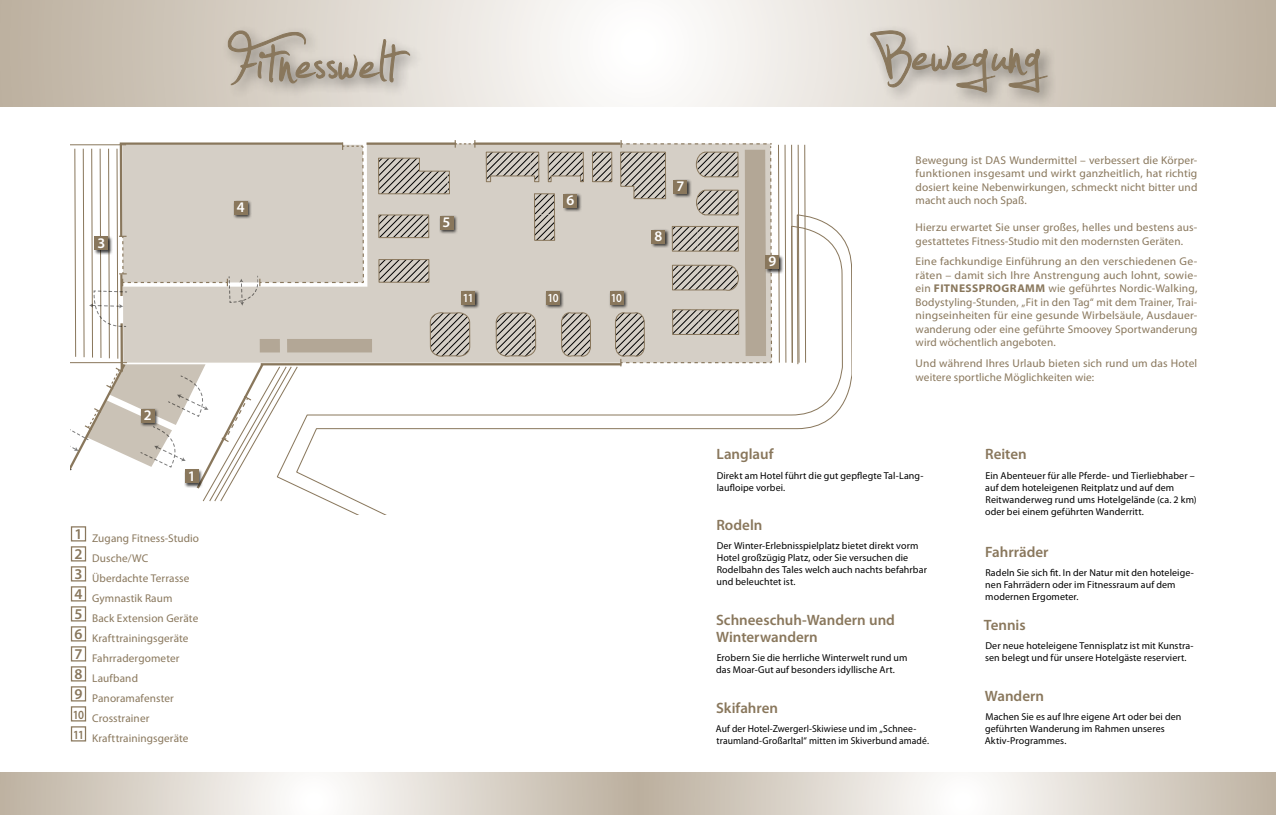
<style>
.page{position:relative;width:1276px;height:815px;background:#fff}
.page>*{position:absolute;margin:0;border:0;box-sizing:border-box;transform-origin:0 0}
.t1{font:600 15px/17.5px "Myriad Pro";color:#89775c}
.t2{font:600 14.75px "Myriad Pro";color:#fff}
.t3{font:600 12.25px "Myriad Pro";color:#fff;scale:.89 1}
.t4{font:11.25px/13.5px "Myriad Pro";letter-spacing:.01em;color:#89775c}
.t5{font:10px/12px "Myriad Pro";letter-spacing:.01em;color:#000}
.t6{font:10px/12px "Myriad Pro";letter-spacing:.01em;color:#000;scale:.96 1}
.s1{font-weight:700}
</style>
<div class="page">
<svg style="left:0;top:0;width:1276px;height:106px"></svg>
<svg style="left:638px;top:772px;width:638px;height:43px"></svg>
<svg style="left:0;top:772px;width:638px;height:43px"></svg>
<div style="left:222px;top:24px;width:203px;height:77px;background:#000;opacity:.5"></div>
<svg style="left:228px;top:31px;width:182px;height:54px;background:#beb6a9"></svg>
<div style="left:71px;top:526px;width:15px;height:15px;border:1px solid #89775c"></div>
<div style="left:71px;top:546px;width:15px;height:15px;border:1px solid #89775c"></div>
<div style="left:71px;top:566px;width:15px;height:15px;border:1px solid #89775c"></div>
<div style="left:71px;top:586px;width:15px;height:15px;border:1px solid #89775c"></div>
<div style="left:71px;top:606px;width:15px;height:15px;border:1px solid #89775c"></div>
<div style="left:71px;top:626px;width:15px;height:15px;border:1px solid #89775c"></div>
<div style="left:71px;top:646px;width:15px;height:15px;border:1px solid #89775c"></div>
<div style="left:71px;top:666px;width:15px;height:15px;border:1px solid #89775c"></div>
<div style="left:71px;top:686px;width:15px;height:15px;border:1px solid #89775c"></div>
<div style="left:71px;top:706px;width:15px;height:15px;border:1px solid #89775c"></div>
<div style="left:71px;top:726px;width:15px;height:15px;border:1px solid #89775c"></div>
<div style="left:865px;top:24px;width:196px;height:84px;background:#000;opacity:.5"></div>
<svg style="left:870px;top:30px;width:177px;height:62px;background:#bfb6aa"></svg>
<div style="left:366px;top:144px;width:249px;height:71px;background:#d5cfc6"></div>
<svg style="left:378px;top:158px;width:72px;height:36px;background:#ada89f"></svg>
<svg style="left:536px;top:196px;width:17px;height:19px"></svg>
<div style="left:534px;top:194px;width:21px;height:46px;border:1px solid #89775c"></div>
<svg style="left:594px;top:154px;width:16px;height:26px"></svg>
<div style="left:592px;top:152px;width:20px;height:30px;border:1px solid #89775c"></div>
<svg style="left:486px;top:152px;width:53px;height:30px;background:#ada79e"></svg>
<svg style="left:548px;top:152px;width:36px;height:30px"></svg>
<svg style="left:367px;top:215px;width:485px;height:190px"></svg>
<svg style="left:327px;top:226px;width:516px;height:289px"></svg>
<svg style="left:778px;top:145px;width:1px;height:218px"></svg>
<svg style="left:785px;top:145px;width:7px;height:218px"></svg>
<svg style="left:798px;top:145px;width:8px;height:218px"></svg>
<svg style="left:455px;top:140px;width:20px;height:8px"></svg>
<svg style="left:615px;top:140px;width:157px;height:226px;background:#c4bdb3"></svg>
<hr style="left:368px;top:142px;width:87px;height:3px;background:#89775c">
<hr style="left:475px;top:142px;width:144px;height:3px;background:#89775c">
<hr style="left:262px;top:363px;width:358px;height:2px;background:#89775c">
<svg style="left:71px;top:142px;width:293px;height:359px"></svg>
<div style="left:184px;top:468px;width:20px;height:20px;background:#000;opacity:.75"></div>
<div style="left:185px;top:469px;width:14px;height:14px;background:#89775c"></div>
<div style="left:93px;top:235px;width:20px;height:20px;background:#000;opacity:.75"></div>
<div style="left:94px;top:236px;width:14px;height:14px;background:#89775c"></div>
<div style="left:233px;top:200px;width:20px;height:19px;background:#000;opacity:.75"></div>
<div style="left:234px;top:201px;width:14px;height:13px;background:#89775c"></div>
<div style="left:439px;top:215px;width:19px;height:19px;background:#000;opacity:.75"></div>
<div style="left:440px;top:216px;width:13px;height:13px;background:#89775c"></div>
<div style="left:562px;top:193px;width:20px;height:20px;background:#000;opacity:.75"></div>
<div style="left:563px;top:194px;width:14px;height:14px;background:#89775c"></div>
<div style="left:672px;top:179px;width:20px;height:20px;background:#000;opacity:.75"></div>
<div style="left:673px;top:180px;width:14px;height:14px;background:#89775c"></div>
<div style="left:650px;top:229px;width:20px;height:19px;background:#000;opacity:.75"></div>
<div style="left:651px;top:230px;width:14px;height:13px;background:#89775c"></div>
<div style="left:764px;top:254px;width:20px;height:20px;background:#000;opacity:.75"></div>
<div style="left:765px;top:255px;width:14px;height:14px;background:#89775c"></div>
<div style="left:545px;top:290px;width:20px;height:20px;background:#000;opacity:.75"></div>
<div style="left:546px;top:291px;width:14px;height:14px;background:#89775c"></div>
<div style="left:608px;top:290px;width:20px;height:20px;background:#000;opacity:.75"></div>
<div style="left:609px;top:291px;width:14px;height:14px;background:#89775c"></div>
<div style="left:460px;top:290px;width:20px;height:20px;background:#000;opacity:.75"></div>
<div style="left:461px;top:291px;width:14px;height:14px;background:#89775c"></div>
<div style="left:140px;top:408px;width:20px;height:20px;background:#000;opacity:.75"></div>
<div style="left:141px;top:409px;width:14px;height:14px;background:#89775c"></div>
<h2 class="t2" style="left:97px;top:233px;width:9px">3</h2>
<h2 class="t2" style="left:237px;top:197px;width:9px">4</h2>
<h2 class="t2" style="left:144px;top:406px;width:9px">2</h2>
<h2 class="t2" style="left:188px;top:466px;width:9px">1</h2>
<p class="t4" style="left:73px;top:528px;width:128px;line-height:20px"><sup>1</sup> Zugang Fitness-Studio<br><sup>2</sup> Dusche/WC<br><sup>3</sup> Überdachte Terrasse<br><sup>4</sup> Gymnastik Raum<br><sup>5</sup> Back Extension Geräte<br><sup>6</sup> Krafttrainingsgeräte<br><sup>7</sup> Fahrradergometer<br><sup>8</sup> Laufband<br><sup>9</sup> Panoramafenster<br><sup>10</sup> Crosstrainer<br><sup>11</sup> Krafttrainingsgeräte</p>
<h2 class="t2" style="left:442px;top:212px;width:9px">5</h2>
<h2 class="t2" style="left:566px;top:191px;width:9px">6</h2>
<p class="t3" style="left:463px;top:291px;width:14px">11</p>
<p class="t3" style="left:547px;top:291px;width:14px">10</p>
<p class="t3" style="left:611px;top:291px;width:14px">10</p>
<h2 class="t2" style="left:676px;top:177px;width:9px">7</h2>
<h2 class="t2" style="left:654px;top:226px;width:9px">8</h2>
<h2 class="t2" style="left:768px;top:252px;width:9px">9</h2>
<p class="t4" style="left:915px;top:153px;width:283px;text-align:justify;text-indent:94px">Wundermittel – verbessert die Körper&shy;funktionen insgesamt und wirkt ganzheitlich, hat richtig dosiert keine Nebenwirkungen, schmeckt nicht bitter und macht auch noch Spaß.</p>
<p class="t4" style="left:915px;top:221px;width:283px">Hierzu erwartet Sie unser großes, helles und bestens aus&shy;gestattetes Fitness-Studio mit den modernsten Geräten.</p>
<p class="t4" style="left:915px;top:255px;width:283px;text-align:justify">Eine fachkundige Einführung an den verschiedenen Ge&shy;räten – damit sich Ihre Anstrengung auch lohnt, sowie&shy;ein <span class="s1">FITN ESSPROGRAMM</span></p>
<p class="t4" style="left:915px;top:153px;width:78px">Bewegung ist das</p>
<p class="t4" style="left:915px;top:282px;width:283px;text-align:justify;text-indent:133px">wie geführtes Nordic-Walking, Bodystyling-Stunden, „Fit in den Tag“ mit dem Trainer, Trai&shy;ningseinheiten für eine gesunde Wirbelsäule, Ausdauer&shy;wanderung oder eine geführte Smoovey Sportwanderung wird wöchentlich angeboten.</p>
<p class="t4" style="left:915px;top:356px;width:283px">Und während Ihres Urlaub bieten sich rund um das Hotel weitere sportliche Möglichkeiten wie:</p>
<h1 class="t1" style="left:716px;top:445px;width:59px">Langlauf</h1>
<p class="t5" style="left:716px;top:469px;width:208px">Direkt am Hotel führt die gut gepflegte Tal-Lang&shy;laufloipe vorbei.</p>
<h1 class="t1" style="left:716px;top:516px;width:47px">Rodeln</h1>
<p class="t5" style="left:716px;top:540px;width:212px">Der Winter-Erlebnisspielplatz bietet direkt vorm Hotel großzügig Platz, oder Sie versuchen die Rodelbahn des Tales welch auch nachts befahrbar und beleuchtet ist.</p>
<h1 class="t1" style="left:716px;top:611px;width:180px">Schneeschuh-Wandern und<br>Winterwandern</h1>
<p class="t5" style="left:716px;top:652px;width:193px">Erobern Sie die herrliche Winterwelt rund um das Moar-Gut auf besonders idyllische Art.</p>
<h1 class="t1" style="left:716px;top:699px;width:63px">Skifahren</h1>
<p class="t6" style="left:716px;top:723px;width:223px">Auf der Hotel-Zwergerl-Skiwiese und im „Schnee&shy;traumland-Großarltal“ mitten im Skiverbund amadé.</p>
<h1 class="t1" style="left:985px;top:445px;width:43px">Reiten</h1>
<p class="t5" style="left:985px;top:469px;width:213px">Ein Abenteuer für alle Pferde- und Tierliebhaber – auf dem hoteleigenen Reitplatz und auf dem Reitwanderweg rund ums Hotelgelände (ca. 2 km) oder bei einem geführten Wanderritt.</p>
<h1 class="t1" style="left:985px;top:543px;width:65px">Fahrräder</h1>
<p class="t5" style="left:985px;top:567px;width:210px">Radeln Sie sich fit. In der Natur mit den hoteleige&shy;nen Fahrrädern oder im Fitnessraum auf dem modernen Ergometer.</p>
<h1 class="t1" style="left:984px;top:616px;width:43px">Tennis</h1>
<p class="t5" style="left:985px;top:640px;width:210px">Der neue hoteleigene Tennisplatz ist mit Kunstra&shy;sen belegt und für unsere Hotelgäste reserviert.</p>
<h1 class="t1" style="left:984px;top:687px;width:61px">Wandern</h1>
<p class="t5" style="left:984px;top:711px;width:198px">Machen Sie es auf Ihre eigene Art oder bei den geführten Wanderung im Rahmen unseres<br>Aktiv-Programmes.</p>
</div>
